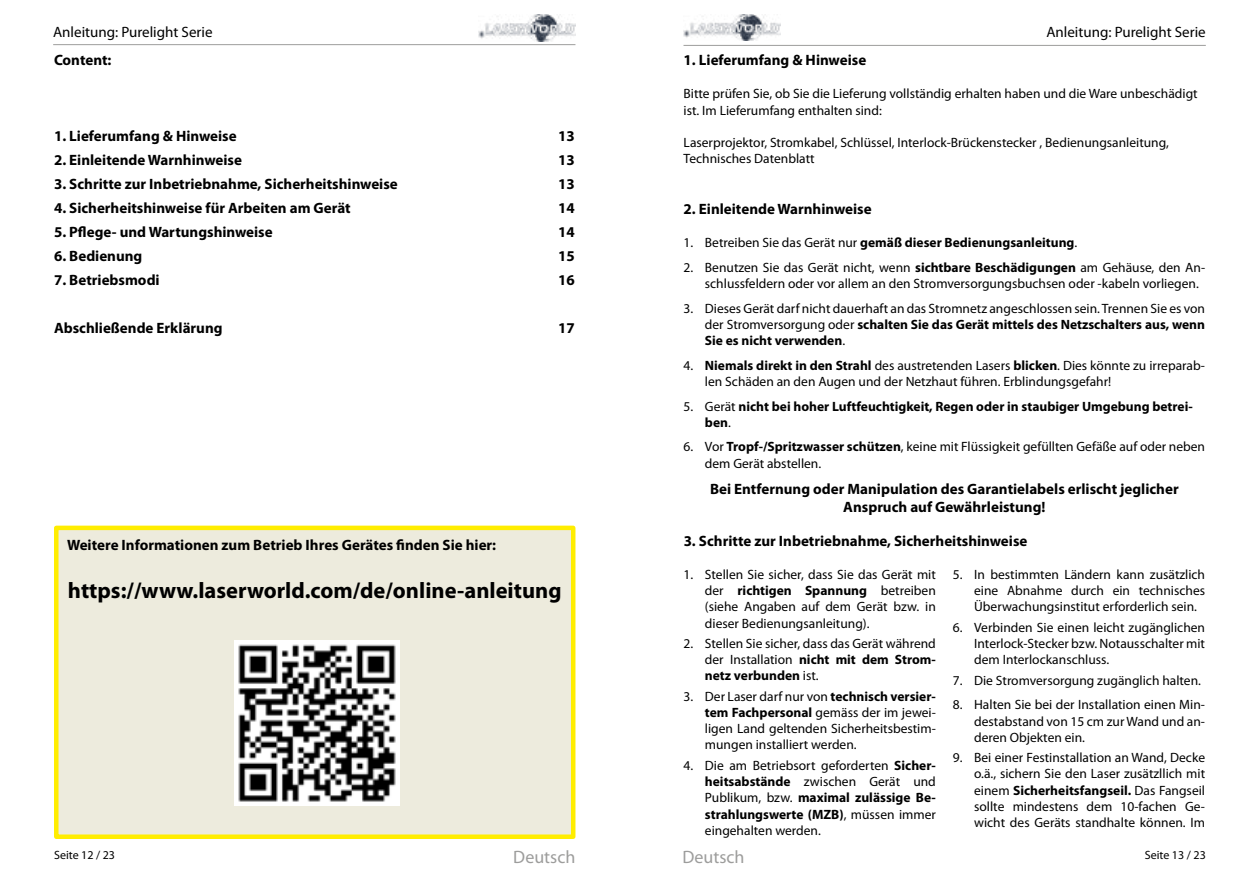
<style>
.page{position:relative;width:1259px;height:893px;background:#fff}
.page>*{position:absolute;margin:0;border:0;box-sizing:border-box;transform-origin:0 0}
.t1{font:700 22.5px "Myriad Pro";color:#000}
.t2{font:18px "Myriad Pro";color:#9d9d9c}
.t3{font:700 15px/18px "Myriad Pro";color:#000;text-align:center}
.t4{font:15px "Myriad Pro";color:#000}
.t5{font:13.5px/16.2px "Myriad Pro";color:#000;text-align:justify}
.t6{font:700 13.5px/16.2px "Myriad Pro";color:#000}
.t7{font:12px "Myriad Pro";color:#000}
.s1{font-weight:400}
.s2{font-weight:700}
</style>
<div class="page">
<hr style="left:683px;top:45px;width:522px;height:1px;background:#9d9d9c">
<img style="left:683px;top:15px;width:98px;height:26px">
<hr style="left:53px;top:44px;width:522px;height:1px;background:#9d9d9c">
<img style="left:478px;top:15px;width:97px;height:26px">
<div style="left:56px;top:528px;width:517px;height:309px;background:#edebdd"></div>
<div style="left:54px;top:526px;width:521px;height:313px;border:4px solid #ffed00"></div>
<img style="left:234px;top:641px;width:165px;height:165px">
<p class="t4" style="left:53px;top:22px;width:161px">Anleitung: Purelight Serie</p>
<p class="t3" style="left:54px;top:51px;width:59px">Content:</p>
<p class="t3" style="left:54px;top:127px;width:184px">1. Lieferumfang &amp; Hinweise</p>
<p class="t3" style="left:558px;top:127px;width:18px">13</p>
<p class="t3" style="left:54px;top:151px;width:189px">2. Einleitende Warnhinweise</p>
<p class="t3" style="left:558px;top:151px;width:18px">13</p>
<p class="t3" style="left:54px;top:175px;width:345px">3. Schritte zur Inbetriebnahme, Sicherheitshinweise</p>
<p class="t3" style="left:558px;top:175px;width:18px">13</p>
<p class="t3" style="left:54px;top:199px;width:298px">4. Sicherheitshinweise für Arbeiten am Gerät</p>
<p class="t3" style="left:558px;top:199px;width:18px">14</p>
<p class="t3" style="left:54px;top:223px;width:220px">5. Pflege- und Wartungshinweise</p>
<p class="t3" style="left:558px;top:223px;width:18px">14</p>
<p class="t3" style="left:54px;top:247px;width:90px">6. Bedienung</p>
<p class="t3" style="left:558px;top:247px;width:18px">15</p>
<p class="t3" style="left:54px;top:271px;width:107px">7. Betriebsmodi</p>
<p class="t3" style="left:558px;top:271px;width:18px">16</p>
<p class="t3" style="left:54px;top:319px;width:170px">Abschließende Erklärung</p>
<p class="t3" style="left:558px;top:319px;width:18px">17</p>
<p class="t3" style="left:67px;top:535px;width:430px">Weitere Informationen zum Betrieb Ihres Gerätes finden Sie hier:</p>
<h1 class="t1" style="left:68px;top:576px;width:495px">https://www.laserworld.com/de/online-anleitung</h1>
<p class="t4" style="left:1046px;top:22px;width:161px">Anleitung: Purelight Serie</p>
<p class="t3" style="left:683px;top:51px;width:184px">1. Lieferumfang &amp; Hinweise</p>
<p class="t5" style="left:683px;top:86px;width:515px">Bitte prüfen Sie, ob Sie die Lieferung vollständig erhalten haben und die Ware unbeschädigt ist. Im Lieferumfang enthalten sind:</p>
<p class="t5" style="left:683px;top:134px;width:487px">Laserprojektor, Stromkabel, Schlüssel, Interlock-Brückenstecker , Bedienungsanleitung,<br>Technisches Datenblatt</p>
<p class="t3" style="left:683px;top:199px;width:189px">2. Einleitende Warnhinweise</p>
<p class="t6" style="left:683px;top:234px;width:395px"><span class="s1">1. Betreiben Sie das Gerät nur</span> gemäß dieser Bedienungsanleitung<span class="s1">.</span></p>
<p class="t5" style="left:705px;top:259px;width:502px;text-indent:-21px">2. Benutzen Sie das Gerät nicht, wenn <span class="s2">sichtbare Beschädigungen</span> am Gehäuse, den An&shy;schlussfeldern oder vor allem an den Stromversorgungsbuchsen oder -kabeln vorliegen.</p>
<p class="t5" style="left:705px;top:300px;width:502px;text-indent:-21px">3. Dieses Gerät darf nicht dauerhaft an das Stromnetz angeschlossen sein. Trennen Sie es von der Stromversorgung oder <span class="s2">schalten Sie das Gerät mittels des Netzschalters aus, wenn Sie es nicht verwenden</span>.</p>
<p class="t5" style="left:705px;top:357px;width:502px;text-indent:-21px">4. <span class="s2">Niemals direkt in den Strahl</span> des austretenden Lasers <span class="s2">blicken</span>. Dies könnte zu irreparab&shy;len Schäden an den Augen und der Netzhaut führen. Erblindungsgefahr!</p>
<p class="t6" style="left:705px;top:397px;width:489px;text-indent:-21px"><span class="s1">5. Gerät</span> nicht bei hoher Luftfeuchtigkeit, Regen oder in staubiger Umgebung betrei&shy;ben<span class="s1">.</span></p>
<p class="t5" style="left:705px;top:439px;width:502px;text-indent:-21px">6. Vor <span class="s2">Tropf-/Spritzwasser schützen</span>, keine mit Flüssigkeit gefüllten Gefäße auf oder neben dem Gerät abstellen.</p>
<p class="t3" style="left:710px;top:480px;width:470px">Bei Entfernung oder Manipulation des Garantielabels erlischt jeglicher<br>Anspruch auf Gewährleistung!</p>
<p class="t3" style="left:683px;top:531px;width:345px">3. Schritte zur Inbetriebnahme, Sicherheitshinweise</p>
<p class="t5" style="left:705px;top:566px;width:232px;text-indent:-21px">1. Stellen Sie sicher, dass Sie das Gerät mit der <span class="s2">richtigen Spannung</span> betreiben (siehe Angaben auf dem Gerät bzw. in dieser Bedienungsanleitung).</p>
<p class="t5" style="left:705px;top:635px;width:232px;text-indent:-21px">2. Stellen Sie sicher, dass das Gerät während der Installation <span class="s2">nicht mit dem Strom&shy;netz verbunden</span> ist.</p>
<p class="t5" style="left:705px;top:688px;width:232px;text-indent:-21px">3. Der Laser darf nur von <span class="s2">technisch versier&shy;tem Fachpersonal</span> gemäss der im jewei&shy;ligen Land geltenden Sicherheitsbestim&shy;mungen installiert werden.</p>
<p class="t5" style="left:705px;top:757px;width:232px;text-indent:-21px">4. Die am Betriebsort geforderten <span class="s2">Sicher&shy;heitsabstände</span> zwischen Gerät und Publikum, bzw. <span class="s2">maximal zulässige Be&shy;strahlungswerte (MZB)</span>, müssen immer eingehalten werden.</p>
<p class="t5" style="left:974px;top:566px;width:232px;text-indent:-21px">5. In bestimmten Ländern kann zusätzlich eine Abnahme durch ein technisches Überwachungsinstitut erforderlich sein.</p>
<p class="t5" style="left:974px;top:619px;width:232px;text-indent:-21px">6. Verbinden Sie einen leicht zugänglichen Interlock-Stecker bzw. Notausschalter mit dem Interlockanschluss.</p>
<p class="t5" style="left:953px;top:672px;width:250px">7. Die Stromversorgung zugänglich halten.</p>
<p class="t5" style="left:974px;top:696px;width:232px;text-indent:-21px">8. Halten Sie bei der Installation einen Min&shy;destabstand von 15 cm zur Wand und an&shy;deren Objekten ein.</p>
<p class="t5" style="left:974px;top:749px;width:232px;text-indent:-21px">9. Bei einer Festinstallation an Wand, Decke o.ä., sichern Sie den Laser zusätzllich mit einem <span class="s2">Sicherheitsfangseil.</span> Das Fangseil sollte mindestens dem 10-fachen Ge&shy;wicht des Geräts standhalte können. Im</p>
<p class="t7" style="left:54px;top:847px;width:63px">Seite 12 / 23</p>
<h2 class="t2" style="left:513px;top:846px;width:64px">Deutsch</h2>
<h2 class="t2" style="left:682px;top:846px;width:64px">Deutsch</h2>
<p class="t7" style="left:1144px;top:847px;width:63px">Seite 13 / 23</p>
</div>
